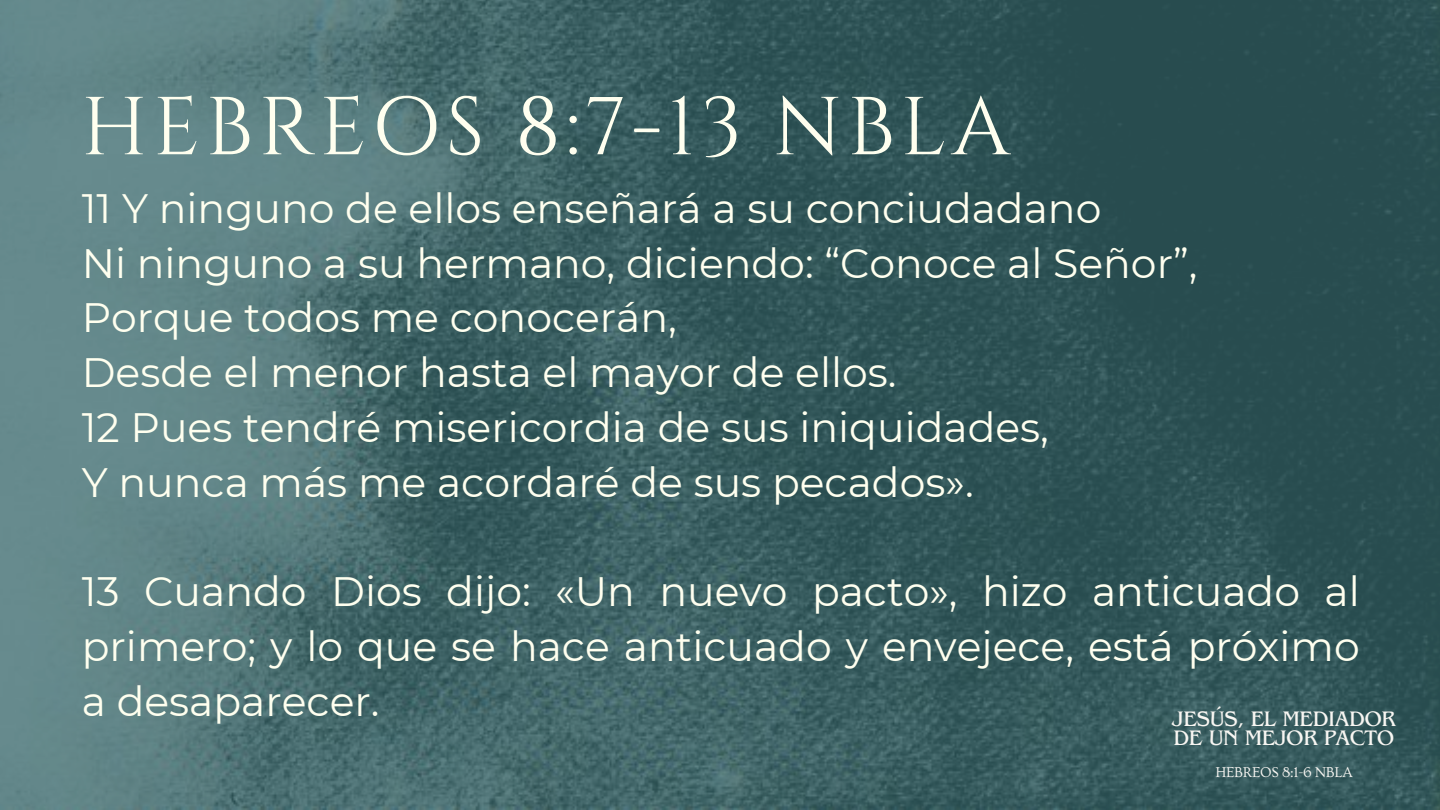
<style>
.page{position:relative;width:1440px;height:810px;background:#fff}
.page>*{position:absolute;margin:0;border:0;box-sizing:border-box;transform-origin:0 0}
.t1{font:82px "Cinzel";letter-spacing:.065em;color:#ffffef}
.t2{font:41px/54.8px "Montserrat";color:#ffffef}
.t3{font:22px/19.5px "Benguiat Pro ITC";letter-spacing:-.02em;color:#f8f6f2}
.t4{font:15px "Ovo";letter-spacing:-.02em;color:#f8f6f2}
</style>
<div class="page">
<img style="left:0;top:0;width:1440px;height:810px">
<h1 class="t1" style="left:81px;top:75px;width:930px">HEBREOS 8:7-13 NBLA</h1>
<p class="t2" style="left:82px;top:181px;width:1117px">11 Y ninguno de ellos enseñará a su conciudadano<br>Ni ninguno a su hermano, diciendo: “Conoce al Señor”, Porque todos me conocerán,<br>Desde el menor hasta el mayor de ellos.<br>12 Pues tendré misericordia de sus iniquidades,<br>Y nunca más me acordaré de sus pecados».</p>
<p class="t2" style="left:82px;top:564px;width:1279px;text-align:justify">13 Cuando Dios dijo: «Un nuevo pacto», hizo anticuado al primero; y lo que se hace anticuado y envejece, está próximo a desaparecer.</p>
<p class="t3" style="left:1172px;top:712px;width:225px">JESÚS, EL MEDIADOR<br>DE UN MEJOR PACTO</p>
<p class="t4" style="left:1215px;top:764px;width:139px">HEBREOS 8:1-6 NBLA</p>
</div>
